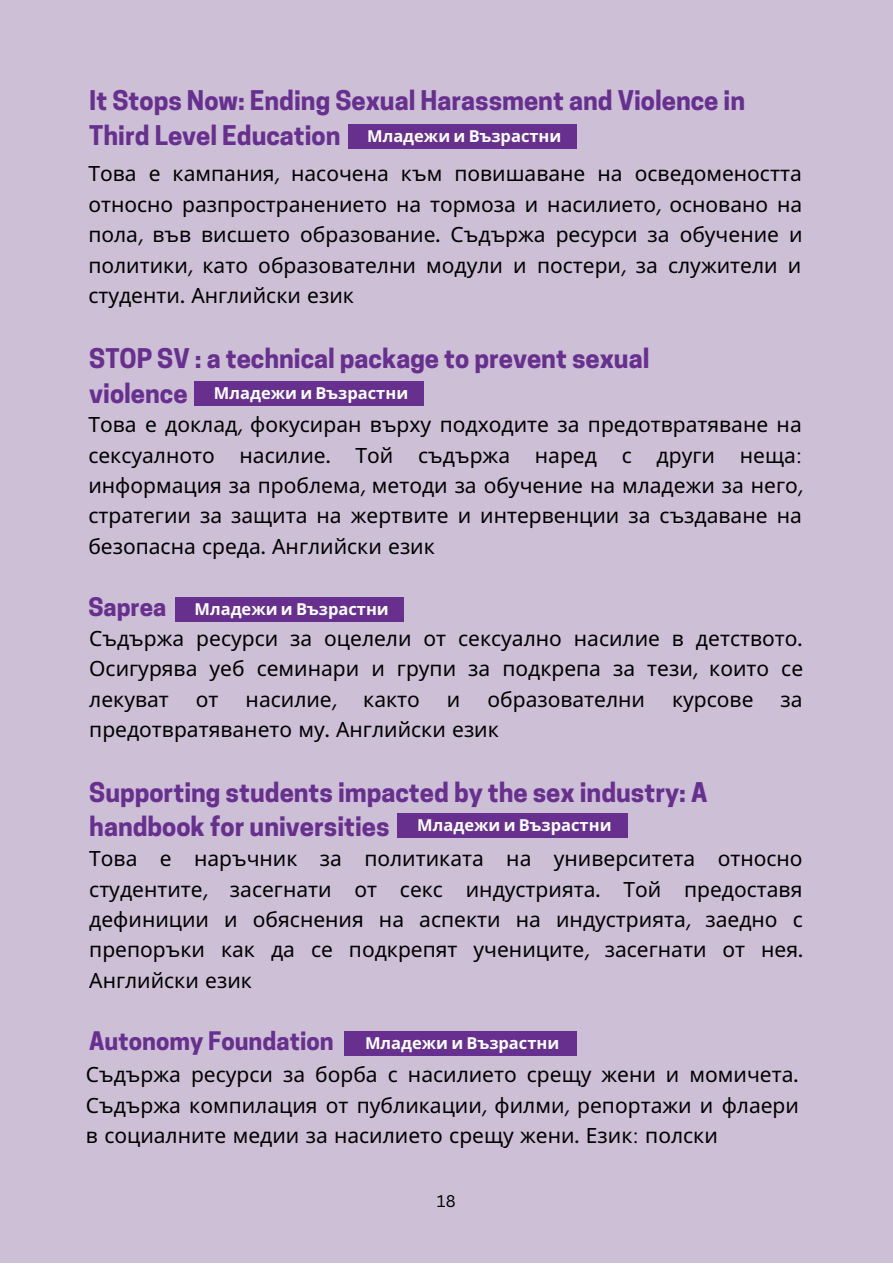
<style>
.page{position:relative;width:893px;height:1264px;background:#fff}
.page>*{position:absolute;margin:0;border:0;box-sizing:border-box;transform-origin:0 0}
.t1{font:700 25.5px/34.8px "Cooper Hewitt";color:#67308e}
.t2{font:700 24px "Cooper Hewitt";color:#67308e}
.t3{font:21px/30.3px "Noto Sans";color:#000;text-align:justify}
.t4{font:700 16.5px "Noto Sans";color:#fff}
.t5{font:16.5px "Canva Sans";color:#000}
.s1{font-family:"Now"}
</style>
<div class="page">
<div style="left:0;top:0;width:892px;height:1262px;background:#cdbfd6"></div>
<div style="left:344px;top:1031px;width:232px;height:24px;background:#67308e"></div>
<div style="left:397px;top:813px;width:230px;height:24px;background:#67308e"></div>
<div style="left:175px;top:597px;width:228px;height:24px;background:#67308e"></div>
<div style="left:194px;top:381px;width:229px;height:24px;background:#67308e"></div>
<div style="left:348px;top:124px;width:228px;height:24px;background:#67308e"></div>
<p class="t1" style="left:89px;top:86px;width:657px">It Stops Now: Ending Sexual Harassment and Violence in<br>Third Level Education</p>
<p class="t4" style="left:367px;top:125px;width:196px">Младежи и Възрастни</p>
<p class="t3" style="left:88px;top:158px;width:715px">Това е кампания<span class="s1">,</span> насочена към повишаване на осведомеността относно разпространението на тормоза и насилието<span class="s1">,</span> основано на пола<span class="s1">,</span> във висшето образование<span class="s1">.</span> Съдържа ресурси за обучение и политики<span class="s1">,</span> като образователни модули и постери<span class="s1">,</span> за служители и студенти<span class="s1">.</span> Английски език</p>
<p class="t1" style="left:89px;top:344px;width:561px">STOP SV : a technical package to prevent sexual violence</p>
<p class="t3" style="left:88px;top:409px;width:715px">Това е доклад<span class="s1">,</span> фокусиран върху подходите за предотвратяване на сексуалното насилие<span class="s1">.</span> Той съдържа наред с други неща<span class="s1">: </span>информация за проблема<span class="s1">,</span> методи за обучение на младежи за него<span class="s1">, </span>стратегии за защита на жертвите и интервенции за създаване на безопасна среда<span class="s1">.</span> Английски език</p>
<p class="t2" style="left:88px;top:598px;width:79px">Saprea</p>
<p class="t3" style="left:89px;top:622px;width:715px">Съдържа ресурси за оцелели от сексуално насилие в детството<span class="s1">.<br></span>Осигурява уеб семинари и групи за подкрепа за тези<span class="s1">,</span> които се лекуват</p>
<p class="t4" style="left:214px;top:381px;width:196px">Младежи и Възрастни</p>
<p class="t4" style="left:194px;top:597px;width:196px">Младежи и Възрастни</p>
<p class="t3" style="left:196px;top:683px;width:24px">от</p>
<p class="t3" style="left:246px;top:683px;width:92px">насилие<span class="s1">,</span></p>
<p class="t3" style="left:363px;top:683px;width:58px">както</p>
<p class="t3" style="left:447px;top:683px;width:15px">и</p>
<p class="t3" style="left:487px;top:683px;width:159px">образователни</p>
<p class="t3" style="left:672px;top:683px;width:83px">курсове</p>
<p class="t3" style="left:780px;top:683px;width:24px">за</p>
<p class="t3" style="left:89px;top:713px;width:411px">предотвратяването му<span class="s1">.</span> Английски език</p>
<p class="t1" style="left:89px;top:777px;width:619px">Supporting students impacted by the sex industry: A handbook for universities</p>
<p class="t3" style="left:89px;top:842px;width:715px">Това е наръчник за политиката на университета относно студентите<span class="s1">,</span> засегнати от секс индустрията<span class="s1">.</span> Той предоставя дефиниции и обяснения на аспекти на индустрията<span class="s1">,</span> заедно с препоръки как да се подкрепят учениците<span class="s1">,</span> засегнати от нея<span class="s1">.<br></span>Английски език</p>
<p class="t4" style="left:417px;top:813px;width:196px">Младежи и Възрастни</p>
<p class="t2" style="left:89px;top:1032px;width:246px">Autonomy Foundation</p>
<p class="t4" style="left:365px;top:1031px;width:196px">Младежи и Възрастни</p>
<p class="t3" style="left:86px;top:1058px;width:714px">Съдържа ресурси за борба с насилието срещу жени и момичета<span class="s1">.<br></span>Съдържа компилация от публикации<span class="s1">,</span> филми<span class="s1">,</span> репортажи и флаери в социалните медии за насилието срещу жени<span class="s1">.</span> Език<span class="s1">:</span> полски</p>
<p class="t5" style="left:437px;top:1189px;width:20px">18</p>
</div>
